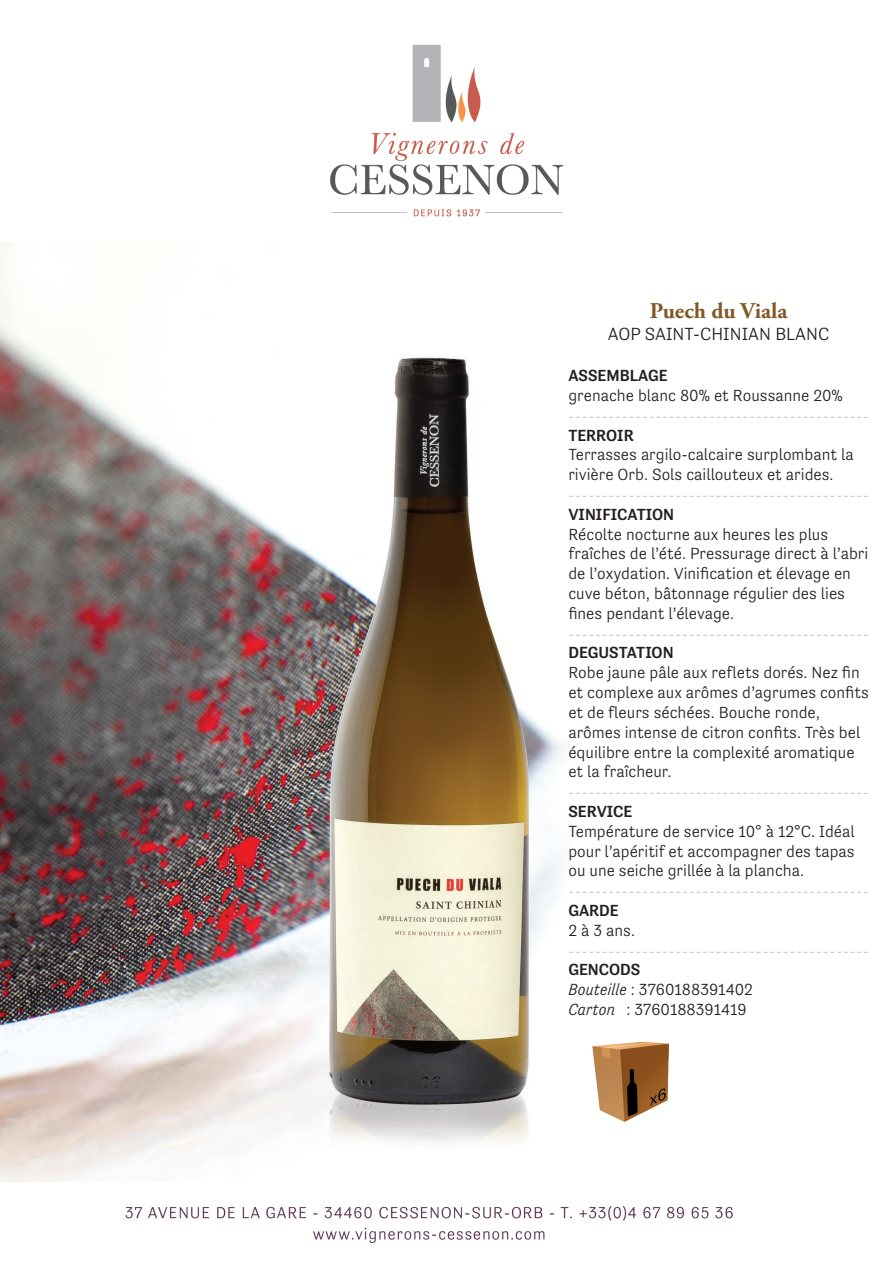
<style>
.page{position:relative;width:893px;height:1263px;background:#fff}
.page>*{position:absolute;margin:0;border:0;box-sizing:border-box;transform-origin:0 0}
.t1{font:700 22.5px "Adobe Garamond Pro";color:#825822}
.t2{font:300 18px "Tenso";color:#231f20}
.t3{font:300 16.5px/19.8px "Tenso";color:#231f20}
.t4{font:16.5px "Minion Pro";color:#bcbdc0}
.t5{font:500 16.5px "Tenso";color:#231f20}
.s1{font-style:italic}
</style>
<div class="page">
<img style="left:0;top:44px;width:733px;height:1200px">
<img style="left:0;top:242px;width:733px;height:939px">
<img style="left:580px;top:1033px;width:97px;height:94px">
<p class="t1" style="left:650px;top:298px;width:139px">Puech du Viala</p>
<p class="t2" style="left:608px;top:324px;width:223px">AOP SAINT-CHINIAN BLANC</p>
<p class="t5" style="left:568px;top:366px;width:101px">ASSEMBLAGE</p>
<p class="t3" style="left:568px;top:385px;width:276px">grenache blanc 80% et Roussanne 20%</p>
<p class="t4" style="left:568px;top:404px;width:302px">---------------------------------------------</p>
<p class="t5" style="left:568px;top:426px;width:67px">TERROIR</p>
<p class="t3" style="left:568px;top:445px;width:287px">Terrasses argilo-calcaire surplombant la rivière Orb. Sols caillouteux et arides.</p>
<p class="t4" style="left:568px;top:484px;width:302px">---------------------------------------------</p>
<p class="t5" style="left:568px;top:505px;width:107px">VINIFICATION</p>
<p class="t3" style="left:568px;top:524px;width:301px">Récolte nocturne aux heures les plus fraîches de l’été. Pressurage direct à l’abri de l’oxydation. Vinification et élevage en cuve béton, bâtonnage régulier des lies fines pendant l’élevage.</p>
<p class="t4" style="left:568px;top:622px;width:302px">---------------------------------------------</p>
<p class="t5" style="left:568px;top:643px;width:107px">DEGUSTATION</p>
<p class="t3" style="left:568px;top:663px;width:302px">Robe jaune pâle aux reflets dorés. Nez fin et complexe aux arômes d’agrumes confits et de fleurs séchées. Bouche ronde, arômes intense de citron confits. Très bel équilibre entre la complexité aromatique et la fraîcheur.</p>
<p class="t4" style="left:568px;top:781px;width:302px">---------------------------------------------</p>
<p class="t5" style="left:568px;top:802px;width:66px">SERVICE</p>
<p class="t3" style="left:568px;top:821px;width:288px;text-align:justify">Température de service 10° à 12°C. Idéal pour l’apéritif et accompagner des tapas ou une seiche grillée à la plancha.</p>
<p class="t4" style="left:568px;top:880px;width:302px">---------------------------------------------</p>
<p class="t5" style="left:568px;top:901px;width:52px">GARDE</p>
<p class="t3" style="left:568px;top:920px;width:68px">2 à 3 ans.</p>
<p class="t4" style="left:568px;top:939px;width:302px">---------------------------------------------</p>
<p class="t5" style="left:568px;top:960px;width:74px">GENCODS</p>
<p class="t3" style="left:568px;top:979px;width:186px"><span class="s1">Bouteille</span> : 3760188391402</p>
<p class="t3" style="left:568px;top:999px;width:180px"><span class="s1">Carton</span> : 3760188391419</p>
</div>
